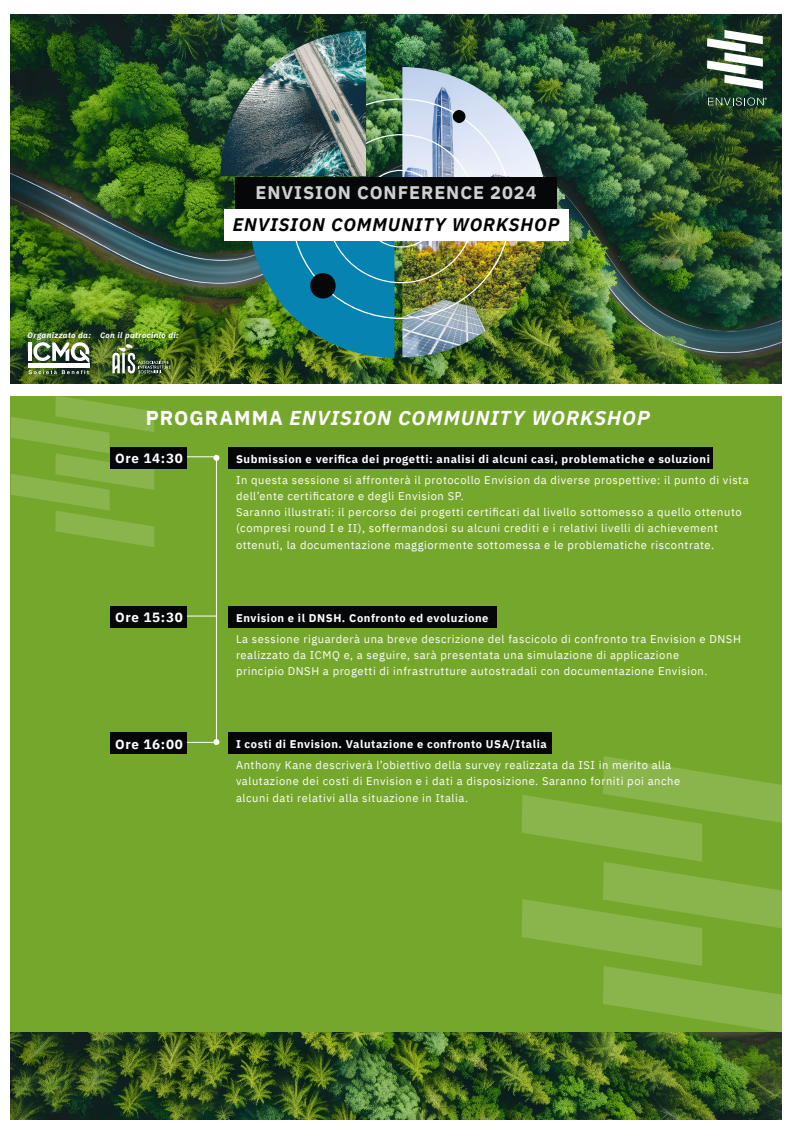
<style>
.page{position:relative;width:794px;height:1134px;background:#fff}
.page>*{position:absolute;margin:0;border:0;box-sizing:border-box;transform-origin:0 0}
.t1{font:italic 700 20.04px "IBM Plex Sans";letter-spacing:.05em;color:#fff}
.t2{font:italic 700 18.16px "IBM Plex Sans";letter-spacing:.05em;color:#000}
.t3{font:700 18.16px "IBM Plex Sans";letter-spacing:.05em;color:#d0d0d0}
.t4{font:700 13.4px "IBM Plex Sans";letter-spacing:.05em;color:#fff}
.t5{font:11.16px/16.2px "IBM Plex Sans";letter-spacing:.05em;color:#fff}
.t6{font:700 11.16px "IBM Plex Sans";letter-spacing:.05em;color:#fff}
.t7{font:italic 700 7.96px "IBM Plex Sans";letter-spacing:.05em;color:#fff}
.s1{font-style:normal}
</style>
<div class="page">
<div style="left:10px;top:397px;width:771px;height:722px;background:#76a72d"></div>
<img style="left:11px;top:15px;width:770px;height:369px">
<img style="left:11px;top:1032px;width:770px;height:87px">
<img style="left:402px;top:67px;width:145px;height:290px">
<img style="left:366px;top:89px;width:154px;height:239px">
<img style="left:249px;top:110px;width:234px;height:248px">
<svg style="left:707px;top:30px;width:56px;height:59px"></svg>
<svg style="left:708px;top:98px;width:59px;height:8px"></svg>
<img style="left:220px;top:31px;width:146px;height:145px">
<div style="left:235px;top:177px;width:322px;height:32px;background:#060708"></div>
<div style="left:224px;top:209px;width:344px;height:32px;background:#fff"></div>
<hr style="left:169px;top:456px;width:47px;height:1px;background:#fff">
<svg style="left:521px;top:756px;width:261px;height:277px"></svg>
<svg style="left:11px;top:396px;width:143px;height:151px"></svg>
<hr style="left:216px;top:458px;width:1px;height:284px;background:#fff">
<svg style="left:213px;top:455px;width:6px;height:6px"></svg>
<svg style="left:213px;top:739px;width:6px;height:6px"></svg>
<div style="left:110px;top:447px;width:77px;height:22px;background:#060708"></div>
<div style="left:229px;top:447px;width:484px;height:22px;background:#060708"></div>
<hr style="left:169px;top:616px;width:47px;height:1px;background:#fff">
<div style="left:110px;top:606px;width:77px;height:22px;background:#060708"></div>
<div style="left:229px;top:606px;width:268px;height:22px;background:#060708"></div>
<hr style="left:169px;top:742px;width:47px;height:1px;background:#fff">
<div style="left:110px;top:732px;width:77px;height:22px;background:#060708"></div>
<div style="left:229px;top:732px;width:323px;height:22px;background:#060708"></div>
<hr style="left:28px;top:342px;width:4px;height:19px;background:#fff">
<svg style="left:33px;top:342px;width:56px;height:21px"></svg>
<hr style="left:28px;top:363px;width:61px;height:4px;background:#fff">
<svg style="left:29px;top:370px;width:60px;height:4px"></svg>
<img style="left:112px;top:340px;width:59px;height:34px">
<p class="t7" style="left:28px;top:328px;width:152px">Organizzato da: Con il patrocinio di:</p>
<h2 class="t3" style="left:255px;top:179px;width:283px">ENVISION CONFERENCE 2024</h2>
<h2 class="t2" style="left:233px;top:211px;width:328px">ENVISION COMMUNITY WORKSHOP</h2>
<h1 class="t1" style="left:146px;top:402px;width:505px"><span class="s1">PROGRAMMA</span> ENVISION COMMUNITY WORKSHOP</h1>
<p class="t4" style="left:115px;top:448px;width:69px">Ore 14:30</p>
<p class="t6" style="left:236px;top:450px;width:475px">Submission e verifica dei progetti: analisi di alcuni casi, problematiche e soluzioni</p>
<p class="t5" style="left:236px;top:470px;width:514px">In questa sessione si affronterà il protocollo Envision da diverse prospettive: il punto di vista dell’ente certificatore e degli Envision SP.<br>Saranno illustrati: il percorso dei progetti certificati dal livello sottomesso a quello ottenuto (compresi round I e II), soffermandosi su alcuni crediti e i relativi livelli di achievement ottenuti, la documentazione maggiormente sottomessa e le problematiche riscontrate.</p>
<p class="t4" style="left:115px;top:607px;width:69px">Ore 15:30</p>
<p class="t6" style="left:236px;top:609px;width:254px">Envision e il DNSH. Confronto ed evoluzione</p>
<p class="t5" style="left:236px;top:630px;width:506px">La sessione riguarderà una breve descrizione del fascicolo di confronto tra Envision e DNSH realizzato da ICMQ e, a seguire, sarà presentata una simulazione di applicazione<br>principio DNSH a progetti di infrastrutture autostradali con documentazione Envision.</p>
<p class="t4" style="left:115px;top:733px;width:69px">Ore 16:00</p>
<p class="t6" style="left:236px;top:735px;width:312px">I costi di Envision. Valutazione e confronto USA/Italia</p>
<p class="t5" style="left:236px;top:756px;width:446px">Anthony Kane descriverà l’obiettivo della survey realizzata da ISI in merito alla valutazione dei costi di Envision e i dati a disposizione. Saranno forniti poi anche alcuni dati relativi alla situazione in Italia.</p>
</div>
